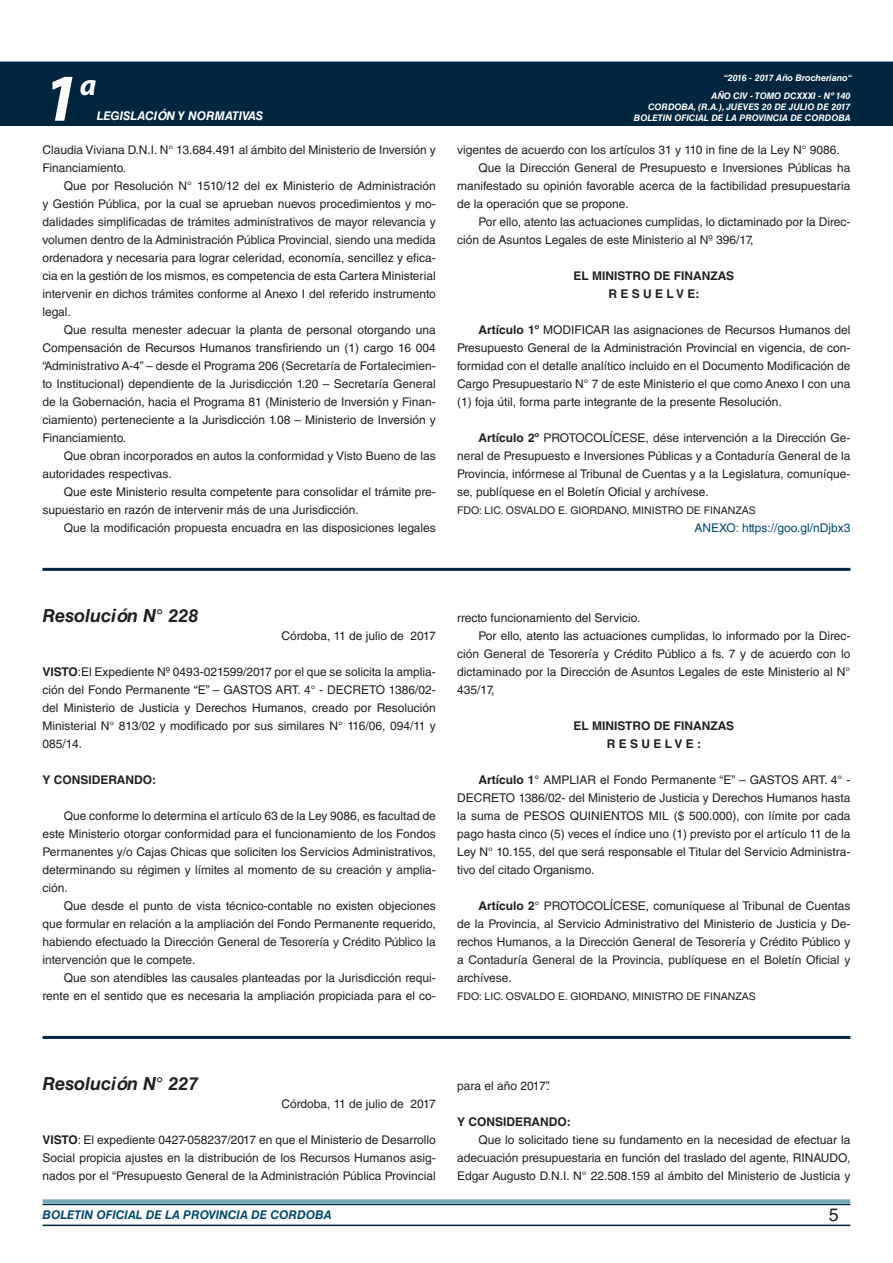
<style>
.page{position:relative;width:893px;height:1263px;background:#fff}
.page>*{position:absolute;margin:0;border:0;box-sizing:border-box;transform-origin:0 0}
.t1{font:italic 700 67.5px "Myriad Pro";color:#fff}
.t2{font:italic 700 30px "Myriad Pro";color:#fff}
.DOC__N{font:italic 700 18px "Helvetica LT Std";color:#231f20}
.t3{font:18px "Helvetica LT Std";color:#231f20}
.TEXTO_BASE{font:12px/18px "Helvetica LT Std";color:#231f20;text-align:justify}
.TEXTO_BASE-2{font:700 12px "Helvetica LT Std";color:#231f20}
.t4{font:italic 700 12px "Helvetica LT Std";color:#004b6c}
.ANEXO{font:12px "Helvetica LT Std";color:#004b6c}
.t5{font:italic 700 12px "Helvetica LT Std";color:#fff}
.FIRMA{font:10.5px "Helvetica LT Std";color:#231f20}
.t6{font:italic 700 9px/10.8px "Helvetica LT Std";color:#fff;text-align:right}
.s1{font-weight:700}
</style>
<div class="page">
<div style="left:0;top:61px;width:893px;height:6px;background:#73a5b8"></div>
<div style="left:0;top:62px;width:893px;height:64px;background:#00263f"></div>
<hr style="left:43px;top:1224px;width:807px;height:2px;background:#00263f">
<div style="left:42px;top:1198px;width:809px;height:8px;background:#fff;opacity:.75"></div>
<hr style="left:43px;top:568px;width:807px;height:3px;background:#00263f">
<hr style="left:43px;top:1036px;width:807px;height:3px;background:#00263f">
<h1 class="t1" style="left:43px;top:54px;width:38px">1</h1>
<h2 class="t2" style="left:80px;top:66px;width:18px">a</h2>
<p class="t5" style="left:97px;top:109px;width:168px">LEGISLACIÓN Y NORMATIVAS</p>
<p class="TEXTO_BASE" style="left:43px;top:141px;width:395px">Claudia Viviana D.N.I. N° 13.684.491 al ámbito del Ministerio de Inversión y<br>Financiamiento.</p>
<p class="TEXTO_BASE" style="left:43px;top:177px;width:395px;text-indent:21px">Que por Resolución N° 1510/12 del ex Ministerio de Administración y Gestión Pública, por la cual se aprueban nuevos procedimientos y mo&shy;dalidades simplificadas de trámites administrativos de mayor relevancia y volumen dentro de la Administración Pública Provincial, siendo una medida ordenadora y necesaria para lograr celeridad, economía, sencillez y efica&shy;cia en la gestión de los mismos, es competencia de esta Cartera Ministerial intervenir en dichos trámites conforme al Anexo I del referido instrumento legal.</p>
<p class="TEXTO_BASE" style="left:43px;top:321px;width:395px;text-indent:21px">Que resulta menester adecuar la planta de personal otorgando una Compensación de Recursos Humanos transfiriendo un (1) cargo 16 004 “Administrativo A-4” – desde el Programa 206 (Secretaría de Fortalecimien&shy;to Institucional) dependiente de la Jurisdicción 1.20 – Secretaría General de la Gobernación, hacia el Programa 81 (Ministerio de Inversión y Finan&shy;ciamiento) perteneciente a la Jurisdicción 1.08 – Ministerio de Inversión y Financiamiento.</p>
<p class="TEXTO_BASE" style="left:43px;top:447px;width:395px;text-indent:21px">Que obran incorporados en autos la conformidad y Visto Bueno de las autoridades respectivas.</p>
<p class="TEXTO_BASE" style="left:43px;top:483px;width:395px;text-indent:21px">Que este Ministerio resulta competente para consolidar el trámite pre&shy;supuestario en razón de intervenir más de una Jurisdicción.</p>
<p class="TEXTO_BASE" style="left:64px;top:519px;width:374px">Que la modificación propuesta encuadra en las disposiciones legales</p>
<p class="t6" style="left:724px;top:72px;width:130px">“2016 - 2017 Año Brocheriano“</p>
<p class="t6" style="left:634px;top:91px;width:218px">AÑO CIV - TOMO DCXXXI - Nº 140<br>CORDOBA, (R.A.), JUEVES 20 DE JULIO DE 2017<br>BOLETIN OFICIAL DE LA PROVINCIA DE CORDOBA</p>
<p class="TEXTO_BASE" style="left:457px;top:141px;width:384px">vigentes de acuerdo con los artículos 31 y 110 in fine de la Ley N° 9086.</p>
<p class="TEXTO_BASE" style="left:457px;top:159px;width:395px;text-indent:21px">Que la Dirección General de Presupuesto e Inversiones Públicas ha manifestado su opinión favorable acerca de la factibilidad presupuestaria de la operación que se propone.</p>
<p class="TEXTO_BASE" style="left:457px;top:213px;width:395px;text-indent:21px">Por ello, atento las actuaciones cumplidas, lo dictaminado por la Direc&shy;ción de Asuntos Legales de este Ministerio al Nº 396/17,</p>
<p class="TEXTO_BASE-2" style="left:573px;top:268px;width:162px">EL MINISTRO DE FINANZAS</p>
<p class="TEXTO_BASE-2" style="left:608px;top:286px;width:93px">R E S U E L V E:</p>
<p class="TEXTO_BASE" style="left:457px;top:321px;width:395px;text-indent:21px"><span class="s1">Artículo 1º</span> MODIFICAR las asignaciones de Recursos Humanos del Presupuesto General de la Administración Provincial en vigencia, de con&shy;formidad con el detalle analítico incluido en el Documento Modificación de Cargo Presupuestario N° 7 de este Ministerio el que como Anexo I con una (1) foja útil, forma parte integrante de la presente Resolución.</p>
<p class="TEXTO_BASE" style="left:457px;top:429px;width:395px;text-indent:21px"><span class="s1">Artículo 2º</span> PROTOCOLÍCESE, dése intervención a la Dirección Ge&shy;neral de Presupuesto e Inversiones Públicas y a Contaduría General de la Provincia, infórmese al Tribunal de Cuentas y a la Legislatura, comuníque&shy;se, publíquese en el Boletín Oficial y archívese.</p>
<p class="FIRMA" style="left:457px;top:504px;width:300px">FDO: LIC. OSVALDO E. GIORDANO, MINISTRO DE FINANZAS</p>
<p class="ANEXO" style="left:695px;top:521px;width:157px">ANEXO: https://goo.gl/nDjbx3</p>
<p class="DOC__N" style="left:43px;top:604px;width:157px">Resolución N° 228</p>
<p class="TEXTO_BASE" style="left:282px;top:627px;width:156px">Córdoba, 11 de julio de 2017</p>
<p class="TEXTO_BASE" style="left:43px;top:663px;width:395px"><span class="s1">VISTO</span>:El Expediente Nº 0493-021599/2017 por el que se solicita la amplia&shy;ción del Fondo Permanente “E” – GASTOS ART. 4° - DECRETO 1386/02- del Ministerio de Justicia y Derechos Humanos, creado por Resolución Ministerial N° 813/02 y modificado por sus similares N° 116/06, 094/11 y 085/14.</p>
<p class="TEXTO_BASE-2" style="left:43px;top:772px;width:115px">Y CONSIDERANDO:</p>
<p class="TEXTO_BASE" style="left:43px;top:807px;width:395px;text-indent:21px">Que conforme lo determina el artículo 63 de la Ley 9086, es facultad de este Ministerio otorgar conformidad para el funcionamiento de los Fondos Permanentes y/o Cajas Chicas que soliciten los Servicios Administrativos, determinando su régimen y límites al momento de su creación y amplia&shy;ción.</p>
<p class="TEXTO_BASE" style="left:43px;top:897px;width:395px;text-indent:21px">Que desde el punto de vista técnico-contable no existen objeciones que formular en relación a la ampliación del Fondo Permanente requerido, habiendo efectuado la Dirección General de Tesorería y Crédito Público la intervención que le compete.</p>
<p class="TEXTO_BASE" style="left:43px;top:969px;width:395px;text-align:right">Que son atendibles las causales planteadas por la Jurisdicción requi&shy;rente en el sentido que es necesaria la ampliación propiciada para el co-</p>
<p class="TEXTO_BASE" style="left:457px;top:609px;width:185px">rrecto funcionamiento del Servicio.</p>
<p class="TEXTO_BASE" style="left:457px;top:627px;width:395px;text-indent:21px">Por ello, atento las actuaciones cumplidas, lo informado por la Direc&shy;ción General de Tesorería y Crédito Público a fs. 7 y de acuerdo con lo dictaminado por la Dirección de Asuntos Legales de este Ministerio al N° 435/17,</p>
<p class="TEXTO_BASE-2" style="left:573px;top:718px;width:162px">EL MINISTRO DE FINANZAS</p>
<p class="TEXTO_BASE-2" style="left:607px;top:736px;width:96px">R E S U E L V E :</p>
<p class="TEXTO_BASE" style="left:457px;top:771px;width:395px;text-indent:21px"><span class="s1">Artículo 1°</span> AMPLIAR el Fondo Permanente “E” – GASTOS ART. 4° - DECRETO 1386/02- del Ministerio de Justicia y Derechos Humanos hasta la suma de PESOS QUINIENTOS MIL ($ 500.000), con límite por cada pago hasta cinco (5) veces el índice uno (1) previsto por el artículo 11 de la Ley N° 10.155, del que será responsable el Titular del Servicio Administra&shy;tivo del citado Organismo.</p>
<p class="TEXTO_BASE" style="left:457px;top:897px;width:395px;text-indent:21px"><span class="s1">Artículo 2</span>° PROTOCOLÍCESE, comuníquese al Tribunal de Cuentas de la Provincia, al Servicio Administrativo del Ministerio de Justicia y De&shy;rechos Humanos, a la Dirección General de Tesorería y Crédito Público y a Contaduría General de la Provincia, publíquese en el Boletín Oficial y archívese.</p>
<p class="FIRMA" style="left:457px;top:990px;width:300px">FDO: LIC. OSVALDO E. GIORDANO, MINISTRO DE FINANZAS</p>
<p class="DOC__N" style="left:43px;top:1072px;width:157px">Resolución N° 227</p>
<p class="TEXTO_BASE" style="left:282px;top:1095px;width:156px">Córdoba, 11 de julio de 2017</p>
<p class="TEXTO_BASE" style="left:43px;top:1131px;width:395px"><span class="s1">VISTO</span>: El expediente 0427-058237/2017 en que el Ministerio de Desarrollo Social propicia ajustes en la distribución de los Recursos Humanos asig&shy;nados por el “Presupuesto General de la Administración Pública Provincial</p>
<p class="TEXTO_BASE" style="left:457px;top:1077px;width:94px">para el año 2017”.</p>
<p class="TEXTO_BASE-2" style="left:457px;top:1114px;width:115px">Y CONSIDERANDO:</p>
<p class="TEXTO_BASE" style="left:457px;top:1131px;width:395px;text-indent:21px">Que lo solicitado tiene su fundamento en la necesidad de efectuar la adecuación presupuestaria en función del traslado del agente, RINAUDO, Edgar Augusto D.N.I. N° 22.508.159 al ámbito del Ministerio de Justicia y</p>
<p class="t4" style="left:43px;top:1208px;width:290px">BOLETIN OFICIAL DE LA PROVINCIA DE CORDOBA</p>
<h3 class="t3" style="left:829px;top:1204px;width:12px">5</h3>
</div>
